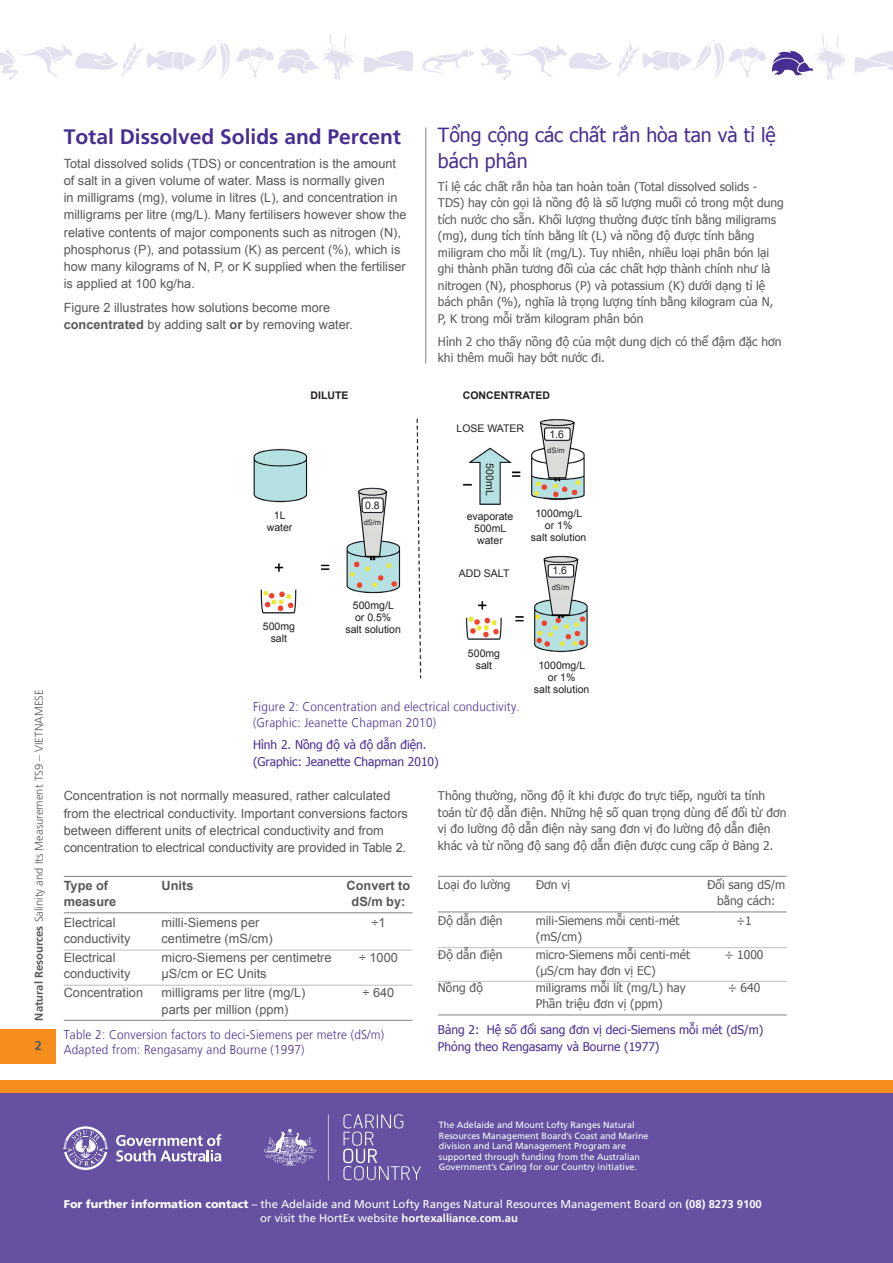
<style>
.page{position:relative;width:893px;height:1263px;background:#fff}
.page>*{position:absolute;margin:0;border:0;box-sizing:border-box;transform-origin:0 0}
._1_Heading_1{font:700 21px "Frutiger";color:#482e92}
._2_Vietnamese_Headin{font:19.5px/25.5px "Tahoma";color:#482e92}
._3_Body_copy{font:12.75px/17.2px "Arial";color:#57585a}
._4_Captions{font:300 12.75px/15.3px "Frutiger LT";letter-spacing:.02em;color:#482e92;scale:.92 1}
._3_Body_copy-2{font:700 12.75px "Arial";color:#57585a}
._3_Body_copy-3{font:700 12.75px "Frutiger";color:#57585a}
._3_Vietnamese_Body{font:12px/16.5px "Tahoma";color:#57585a}
._3_Body_copy-4{font:12px/15.8px "Tahoma";color:#57585a;text-align:center}
._4_Captions-2{font:12px/16.5px "Tahoma";color:#482e92}
._3_Vietnamese_Body-2{font:12px/16.5px "Tahoma";color:#482e92}
.t1{font:11.25px/14.2px "Frutiger";color:#fff}
.t2{font:300 11.25px "Frutiger";color:#57585a}
._3_Body_copy-5{font:10.5px/12px "Arial";color:#231f20;text-align:center}
._3_Body_copy-6{font:700 10.5px "Arial";color:#231f20}
._2_Subheading{font:9px/10.5px "Frutiger";color:#fff}
._3_Body_copy-7{font:7.5px "Arial";color:#231f20}
.s1{font-weight:700}
.s2{font-weight:900}
</style>
<div class="page">
<div style="left:0;top:1093px;width:893px;height:170px;background:#6550a1"></div>
<div style="left:0;top:1080px;width:893px;height:13px;background:#f68e1e"></div>
<div style="left:0;top:1029px;width:55px;height:34px;background:#f68e1e"></div>
<svg style="left:236px;top:34px;width:119px;height:45px"></svg>
<svg style="left:422px;top:50px;width:52px;height:25px"></svg>
<svg style="left:364px;top:51px;width:49px;height:21px"></svg>
<svg style="left:0;top:40px;width:230px;height:40px"></svg>
<svg style="left:481px;top:34px;width:412px;height:46px"></svg>
<svg style="left:343px;top:1114px;width:78px;height:66px"></svg>
<svg style="left:264px;top:1128px;width:52px;height:38px"></svg>
<svg style="left:328px;top:1114px;width:1px;height:66px"></svg>
<svg style="left:116px;top:1134px;width:105px;height:27px"></svg>
<svg style="left:64px;top:1126px;width:43px;height:44px"></svg>
<hr style="left:425px;top:128px;width:1px;height:236px;background:#808285">
<img style="left:253px;top:418px;width:335px;height:261px">
<hr style="left:64px;top:876px;width:348px;height:1px;background:#808285">
<hr style="left:64px;top:912px;width:348px;height:1px;background:#808285">
<hr style="left:64px;top:950px;width:348px;height:1px;background:#bcbdc0">
<hr style="left:64px;top:985px;width:348px;height:1px;background:#bcbdc0">
<hr style="left:64px;top:1020px;width:348px;height:1px;background:#808285">
<hr style="left:438px;top:876px;width:349px;height:1px;background:#808285">
<hr style="left:438px;top:911px;width:349px;height:1px;background:#808285">
<hr style="left:438px;top:947px;width:349px;height:1px;background:#bcbdc0">
<hr style="left:438px;top:981px;width:349px;height:1px;background:#bcbdc0">
<hr style="left:438px;top:1014px;width:349px;height:1px;background:#808285">
<p class="t2" style="left:33px;top:1020px;width:333px;rotate:-90deg"><span class="s1">Natural Resources</span> Salinity and Its Measurement TS9 – VIETNAMESE</p>
<p class="_3_Body_copy-3" style="left:35px;top:1038px;width:9px">2</p>
<p class="_1_Heading_1" style="left:64px;top:124px;width:339px">Total Dissolved Solids and Percent</p>
<p class="_3_Body_copy" style="left:64px;top:155px;width:344px">Total dissolved solids (TDS) or concentration is the amount of salt in a given volume of water. Mass is normally given<br>in milligrams (mg), volume in litres (L), and concentration in milligrams per litre (mg/L). Many fertilisers however show the relative contents of major components such as nitrogen (N), phosphorus (P), and potassium (K) as percent (%), which is how many kilograms of N, P, or K supplied when the fertiliser is applied at 100 kg/ha.</p>
<p class="_3_Body_copy" style="left:64px;top:299px;width:291px">Figure 2 illustrates how solutions become more <span class="s1">concentrated</span> by adding salt <span class="s1">or</span> by removing water.</p>
<p class="_2_Vietnamese_Headin" style="left:438px;top:122px;width:339px">Tổng cộng các chất rắn hòa tan và tỉ lệ bách phân</p>
<p class="_3_Vietnamese_Body" style="left:438px;top:178px;width:347px">Tỉ lệ các chất rắn hòa tan hoàn toàn (Total dissolved solids - TDS) hay còn gọi là nồng độ là số lượng muối có trong một dung tích nước cho sẵn. Khối lượng thường được tính bằng miligrams (mg), dung tích tính bằng lít (L) và nồng độ được tính bằng miligram cho mỗi lít (mg/L). Tuy nhiên, nhiều loại phân bón lại ghi thành phần tương đối của các chất hợp thành chính như là nitrogen (N), phosphorus (P) và potassium (K) dưới dạng tỉ lệ bách phân (%), nghĩa là trọng lượng tính bằng kilogram của N, P, K trong mỗi trăm kilogram phân bón</p>
<p class="_3_Vietnamese_Body" style="left:438px;top:333px;width:345px">Hình 2 cho thấy nồng độ của một dung dịch có thể đậm đặc hơn khi thêm muối hay bớt nước đi.</p>
<p class="_3_Body_copy-6" style="left:311px;top:388px;width:39px">DILUTE</p>
<p class="_3_Body_copy-6" style="left:463px;top:388px;width:89px">CONCENTRATED</p>
<p class="_3_Body_copy-5" style="left:456px;top:423px;width:69px">LOSE WATER</p>
<p class="_3_Body_copy-5" style="left:549px;top:428px;width:16px">1.6</p>
<p class="_3_Body_copy-5" style="left:496px;top:463px;width:34px;rotate:90deg">500mL</p>
<p class="_3_Body_copy-5" style="left:365px;top:499px;width:16px">0.8</p>
<p class="_3_Body_copy-7" style="left:364px;top:517px;width:19px">dS/m</p>
<p class="_3_Body_copy-5" style="left:267px;top:509px;width:27px">1L water</p>
<p class="_3_Body_copy-5" style="left:467px;top:510px;width:48px">evaporate<br>500mL water</p>
<p class="_3_Body_copy-7" style="left:547px;top:446px;width:19px">dS/m</p>
<p class="_3_Body_copy-5" style="left:531px;top:507px;width:57px">1000mg/L or 1%<br>salt solution</p>
<p class="_3_Body_copy-5" style="left:459px;top:567px;width:52px">ADD SALT</p>
<p class="_3_Body_copy-5" style="left:552px;top:564px;width:16px">1.6</p>
<p class="_3_Body_copy-5" style="left:263px;top:621px;width:34px">500mg salt</p>
<p class="_3_Body_copy-5" style="left:345px;top:599px;width:57px">500mg/L<br>or 0.5%<br>salt solution</p>
<p class="_3_Body_copy-5" style="left:468px;top:647px;width:34px">500mg salt</p>
<p class="_4_Captions" style="left:253px;top:699px;width:291px">Figure 2: Concentration and electrical conductivity.</p>
<p class="_4_Captions" style="left:253px;top:715px;width:200px">(Graphic: Jeanette Chapman 2010)</p>
<p class="_3_Vietnamese_Body-2" style="left:253px;top:736px;width:187px">Hình 2. Nồng độ và độ dẫn điện. (Graphic: Jeanette Chapman 2010)</p>
<p class="_3_Body_copy-7" style="left:552px;top:582px;width:19px">dS/m</p>
<p class="_3_Body_copy-5" style="left:534px;top:659px;width:57px">1000mg/L or 1%<br>salt solution</p>
<p class="_3_Body_copy" style="left:64px;top:787px;width:346px">Concentration is not normally measured, rather calculated from the electrical conductivity. Important conversions factors between different units of electrical conductivity and from concentration to electrical conductivity are provided in Table 2.</p>
<p class="_3_Vietnamese_Body" style="left:438px;top:787px;width:350px">Thông thường, nồng độ ít khi được đo trực tiếp, người ta tính toán từ độ dẫn điện. Những hệ số quan trọng dùng để đổi từ đơn vị đo lường độ dẫn điện này sang đơn vị đo lường độ dẫn điện khác và từ nồng độ sang độ dẫn điện được cung cấp ở Bảng 2.</p>
<p class="_3_Body_copy-2" style="left:64px;top:877px;width:46px">Type of</p>
<p class="_3_Body_copy-2" style="left:162px;top:877px;width:33px">Units</p>
<p class="_3_Body_copy-2" style="left:347px;top:877px;width:65px">Convert to</p>
<p class="_3_Body_copy-2" style="left:64px;top:893px;width:54px">measure</p>
<p class="_3_Body_copy-2" style="left:352px;top:893px;width:55px">dS/m by:</p>
<p class="_3_Body_copy" style="left:64px;top:914px;width:53px">Electrical</p>
<p class="_3_Body_copy" style="left:162px;top:914px;width:99px">milli-Siemens per</p>
<p class="_3_Body_copy" style="left:371px;top:914px;width:16px">÷1</p>
<p class="_3_Body_copy" style="left:64px;top:930px;width:68px">conductivity</p>
<p class="_3_Body_copy" style="left:162px;top:930px;width:113px">centimetre (mS/cm)</p>
<p class="_3_Body_copy" style="left:64px;top:949px;width:53px">Electrical</p>
<p class="_3_Body_copy" style="left:162px;top:949px;width:172px">micro-Siemens per centimetre</p>
<p class="_3_Body_copy" style="left:359px;top:949px;width:40px">÷ 1000</p>
<p class="_3_Body_copy" style="left:64px;top:965px;width:68px">conductivity</p>
<p class="_3_Body_copy" style="left:162px;top:965px;width:107px">μS/cm or EC Units</p>
<p class="_3_Body_copy" style="left:64px;top:984px;width:81px">Concentration</p>
<p class="_3_Body_copy" style="left:162px;top:984px;width:145px">milligrams per litre (mg/L)</p>
<p class="_3_Body_copy" style="left:363px;top:984px;width:33px">÷ 640</p>
<p class="_3_Body_copy" style="left:162px;top:1000px;width:128px">parts per million (ppm)</p>
<p class="_3_Body_copy-4" style="left:438px;top:877px;width:74px">Loại đo lường</p>
<p class="_3_Body_copy-4" style="left:536px;top:877px;width:36px">Đơn vị</p>
<p class="_3_Body_copy-4" style="left:707px;top:877px;width:80px">Đổi sang dS/m bằng cách:</p>
<p class="_3_Body_copy-4" style="left:438px;top:912px;width:66px">Độ dẫn điện</p>
<p class="_3_Body_copy-4" style="left:536px;top:912px;width:145px">mili-Siemens mỗi centi-mét</p>
<p class="_3_Body_copy-4" style="left:736px;top:912px;width:17px">÷1</p>
<p class="_3_Body_copy-4" style="left:536px;top:928px;width:48px">(mS/cm)</p>
<p class="_3_Body_copy-4" style="left:438px;top:946px;width:66px">Độ dẫn điện</p>
<p class="_3_Body_copy-4" style="left:536px;top:946px;width:156px">micro-Siemens mỗi centi-mét</p>
<p class="_3_Body_copy-4" style="left:725px;top:946px;width:40px">÷ 1000</p>
<p class="_3_Body_copy-4" style="left:536px;top:962px;width:121px">(μS/cm hay đơn vị EC)</p>
<p class="_3_Body_copy-4" style="left:438px;top:980px;width:46px">Nồng độ</p>
<p class="_3_Body_copy-4" style="left:536px;top:980px;width:151px">miligrams mỗi lít (mg/L) hay</p>
<p class="_3_Body_copy-4" style="left:728px;top:980px;width:34px">÷ 640</p>
<p class="_3_Body_copy-4" style="left:536px;top:995px;width:129px">Phần triệu đơn vị (ppm)</p>
<p class="_4_Captions" style="left:64px;top:1027px;width:350px">Table 2: Conversion factors to deci-Siemens per metre (dS/m)<br>Adapted from: Rengasamy and Bourne (1997)</p>
<p class="_4_Captions-2" style="left:438px;top:1021px;width:327px">Bảng 2: Hệ số đổi sang đơn vị deci-Siemens mỗi mét (dS/m)<br>Phỏng theo Rengasamy và Bourne (1977)</p>
<p class="_2_Subheading" style="left:439px;top:1120px;width:211px">The Adelaide and Mount Lofty Ranges Natural Resources Management Board’s Coast and Marine division and Land Management Program are supported through funding from the Australian Government’s Caring for our Country initiative.</p>
<p class="t1" style="left:260px;top:1197px;width:503px;text-indent:-196px"><span class="s2">For further information contact</span> – the Adelaide and Mount Lofty Ranges Natural Resources Management Board on <span class="s1">(08) 8273 9100 </span>or visit the HortEx website <span class="s1">hortexalliance.com.au</span></p>
</div>
